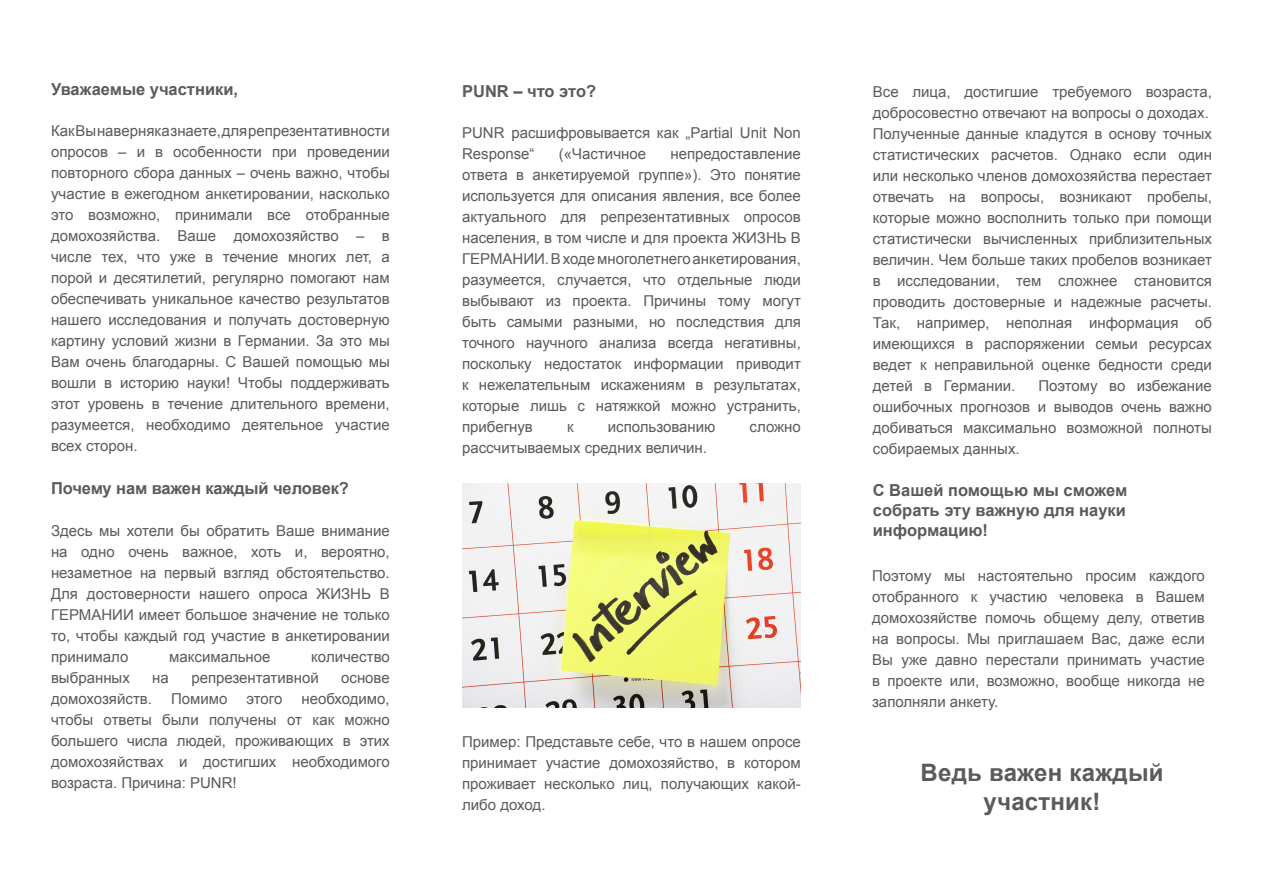
<style>
.page{position:relative;width:1263px;height:893px;background:#fff}
.page>*{position:absolute;margin:0;border:0;box-sizing:border-box;transform-origin:0 0}
.t1{font:700 24px/28.8px "Arial";letter-spacing:.01em;color:#5c5a5b;text-align:center}
.t2{font:700 16.5px/19.8px "Arial";color:#5c5a5b;text-align:justify}
.t3{font:15px/21px "Arial";color:#5c5a5b;text-align:justify}
</style>
<div class="page">
<img style="left:462px;top:483px;width:339px;height:225px">
<p class="t2" style="left:51px;top:80px;width:189px">Уважаемые участники,</p>
<p class="t3" style="left:51px;top:120px;width:340px">Как Вы наверняка знаете, для репрезентативности опросов – и в особенности при проведении повторного сбора данных – очень важно, чтобы участие в ежегодном анкетировании, насколько это возможно, принимали все отобранные домохозяйства. Ваше домохозяйство – в числе тех, что уже в течение многих лет, а порой и десятилетий, регулярно помогают нам обеспечивать уникальное качество результатов нашего исследования и получать достоверную картину условий жизни в Германии. За это мы Вам очень благодарны. С Вашей помощью мы вошли в историю науки! Чтобы поддерживать этот уровень в течение длительного времени, разумеется, необходимо деятельное участие всех сторон.</p>
<p class="t2" style="left:51px;top:479px;width:299px">Почему нам важен каждый человек?</p>
<p class="t3" style="left:51px;top:521px;width:340px">Здесь мы хотели бы обратить Ваше внимание на одно очень важное, хоть и, вероятно, незаметное на первый взгляд обстоятельство.<br>Для достоверности нашего опроса ЖИЗНЬ В ГЕРМАНИИ имеет большое значение не только то, чтобы каждый год участие в анкетировании принимало</p>
<p class="t3" style="left:169px;top:647px;width:103px">максимальное</p>
<p class="t3" style="left:311px;top:647px;width:80px">количество</p>
<p class="t3" style="left:51px;top:668px;width:80px">выбранных</p>
<p class="t3" style="left:152px;top:668px;width:18px">на</p>
<p class="t3" style="left:191px;top:668px;width:129px">репрезентативной</p>
<p class="t3" style="left:341px;top:668px;width:50px">основе</p>
<p class="t3" style="left:51px;top:689px;width:102px">домохозяйств.</p>
<p class="t3" style="left:171px;top:689px;width:58px">Помимо</p>
<p class="t3" style="left:247px;top:689px;width:37px">этого</p>
<p class="t3" style="left:51px;top:689px;width:340px;text-indent:250px">необходимо, чтобы ответы были получены от как можно большего числа людей, проживающих в этих домохозяйствах и достигших необходимого возраста. Причина: PUNR!</p>
<p class="t2" style="left:462px;top:81px;width:136px">PUNR – что это?</p>
<p class="t3" style="left:462px;top:123px;width:340px">PUNR расшифровывается как „Partial Unit Non<br>Response“</p>
<p class="t3" style="left:559px;top:144px;width:89px">(«Частичное</p>
<p class="t3" style="left:462px;top:144px;width:340px;text-indent:208px">непредоставление ответа в анкетируемой группе»). Это понятие используется для описания явления, все более актуального для репрезентативных опросов населения, в том числе и для проекта ЖИЗНЬ В ГЕРМАНИИ. В ходе многолетнего анкетирования, разумеется, случается, что отдельные люди выбывают из проекта. Причины тому могут быть самыми разными, но последствия для точного научного анализа всегда негативны, поскольку недостаток информации приводит к нежелательным искажениям в результатах, которые лишь с натяжкой можно устранить, прибегнув</p>
<p class="t3" style="left:567px;top:417px;width:8px">к</p>
<p class="t3" style="left:608px;top:417px;width:109px">использованию</p>
<p class="t3" style="left:750px;top:417px;width:53px">сложно</p>
<p class="t3" style="left:462px;top:438px;width:246px">рассчитываемых средних величин.</p>
<p class="t3" style="left:462px;top:732px;width:340px">Пример: Представьте себе, что в нашем опросе принимает участие домохозяйство, в котором проживает несколько лиц, получающих какой&shy;либо доход.</p>
<p class="t3" style="left:873px;top:81px;width:341px">Все лица, достигшие требуемого возраста, добросовестно отвечают на вопросы о доходах.</p>
<p class="t3" style="left:873px;top:123px;width:341px">Полученные данные кладутся в основу точных статистических расчетов. Однако если один или несколько членов домохозяйства перестает отвечать на вопросы, возникают пробелы, которые можно восполнить только при помощи статистически вычисленных приблизительных величин. Чем больше таких пробелов возникает в исследовании, тем сложнее становится проводить достоверные и надежные расчеты.<br>Так, например, неполная информация об имеющихся в распоряжении семьи ресурсах ведет к неправильной оценке бедности среди детей в Германии.</p>
<p class="t3" style="left:873px;top:375px;width:341px;text-indent:165px">Поэтому во избежание ошибочных прогнозов и выводов очень важно добиваться максимально возможной полноты собираемых данных.</p>
<p class="t2" style="left:873px;top:481px;width:256px">С Вашей помощью мы сможем собрать эту важную для науки информацию!</p>
<p class="t3" style="left:872px;top:565px;width:334px">Поэтому мы настоятельно просим каждого отобранного к участию человека в Вашем домохозяйстве помочь общему делу, ответив на вопросы. Мы приглашаем Вас, даже если Вы уже давно перестали принимать участие в проекте или, возможно, вообще никогда не заполняли анкету.</p>
<p class="t1" style="left:920px;top:759px;width:245px">Ведь важен каждый участник!</p>
</div>
